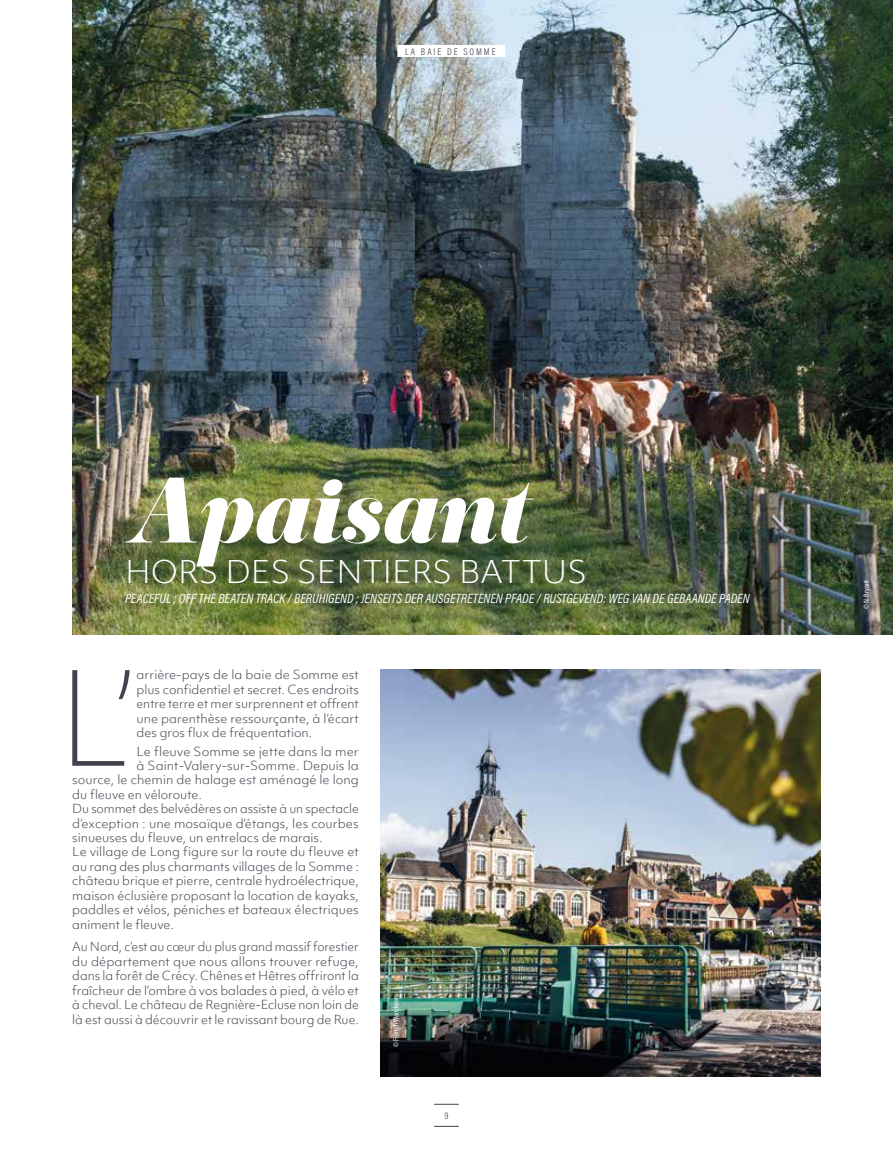
<style>
.page{position:relative;width:893px;height:1149px;background:#fff}
.page>*{position:absolute;margin:0;border:0;box-sizing:border-box;transform-origin:0 0}
.t1{font:100 125.7px "Objektiv Mk 1";color:#46414f}
.t2{font:italic 81px "Eloquent JF Pro";color:#fff}
.t3{font:300 30px "Objektiv Mk 1";color:#fff}
.t4{font:italic 13.5px "Acumin Pro Cond";color:#fff}
.t5{font:300 12px/14.4px "Objektiv Mk 1";color:#46414f;text-align:justify}
.t6{font:300 9.75px "Acumin Pro Cond";letter-spacing:.2em;color:#46414f}
.t7{font:7.5px "Acumin Pro Cond";color:#fff}
</style>
<div class="page">
<img style="left:380px;top:669px;width:441px;height:407px">
<img style="left:72px;top:0;width:821px;height:634px">
<svg style="left:434px;top:1103px;width:25px;height:1px"></svg>
<svg style="left:434px;top:1125px;width:25px;height:1px"></svg>
<div style="left:397px;top:45px;width:108px;height:12px;background:#fff"></div>
<p class="t6" style="left:405px;top:45px;width:92px">LA BAIE DE SOMME</p>
<h2 class="t2" style="left:125px;top:467px;width:401px">Apaisant</h2>
<h3 class="t3" style="left:125px;top:550px;width:464px">HORS DES SENTIERS BATTUS</h3>
<p class="t4" style="left:125px;top:589px;width:626px">PEACEFUL ; OFF THE BEATEN TRACK / BERUHIGEND ; JENSEITS DER AUSGETRETENEN PFADE / RUSTGEVEND: WEG VAN DE GEBAANDE PADEN</p>
<h1 class="t1" style="left:55px;top:632px;width:83px">L’</h1>
<p class="t5" style="left:137px;top:667px;width:224px">arrière-pays de la baie de Somme est plus confidentiel et secret. Ces endroits entre terre et mer surprennent et offrent une parenthèse ressourçante, à l’écart des gros flux de fréquentation.</p>
<p class="t5" style="left:137px;top:743px;width:224px">Le fleuve Somme se jette dans la mer</p>
<p class="t5" style="left:137px;top:758px;width:224px">à Saint-Valery-sur-Somme. Depuis la</p>
<p class="t5" style="left:72px;top:772px;width:288px">source, le chemin de halage est aménagé le long</p>
<p class="t5" style="left:72px;top:786px;width:131px">du fleuve en véloroute.</p>
<p class="t5" style="left:72px;top:801px;width:288px">Du sommet des belvédères on assiste à un spectacle</p>
<p class="t5" style="left:72px;top:815px;width:288px">d’exception : une mosaïque d’étangs, les courbes</p>
<p class="t5" style="left:72px;top:830px;width:252px">sinueuses du fleuve, un entrelacs de marais.</p>
<p class="t5" style="left:72px;top:844px;width:288px">Le village de Long figure sur la route du fleuve et</p>
<p class="t5" style="left:72px;top:858px;width:288px">au rang des plus charmants villages de la Somme :</p>
<p class="t5" style="left:72px;top:873px;width:288px">château brique et pierre, centrale hydroélectrique,</p>
<p class="t5" style="left:72px;top:887px;width:288px">maison éclusière proposant la location de kayaks,</p>
<p class="t5" style="left:72px;top:902px;width:288px">paddles et vélos, péniches et bateaux électriques</p>
<p class="t5" style="left:72px;top:916px;width:103px">animent le fleuve.</p>
<p class="t5" style="left:72px;top:939px;width:288px">Au Nord, c’est au cœur du plus grand massif forestier du département que nous allons trouver refuge, dans la forêt de Crécy. Chênes et Hêtres offriront la fraîcheur de l’ombre à vos balades à pied, à vélo et à cheval. Le château de Regnière-Ecluse non loin de là est aussi à découvrir et le ravissant bourg de Rue.</p>
<p class="t7" style="left:391px;top:1046px;width:54px;rotate:-90deg">© French Wanderers</p>
<p class="t6" style="left:444px;top:1108px;width:5px">9</p>
<p class="t7" style="left:861px;top:609px;width:31px;rotate:-90deg">© N. Bryant</p>
</div>
